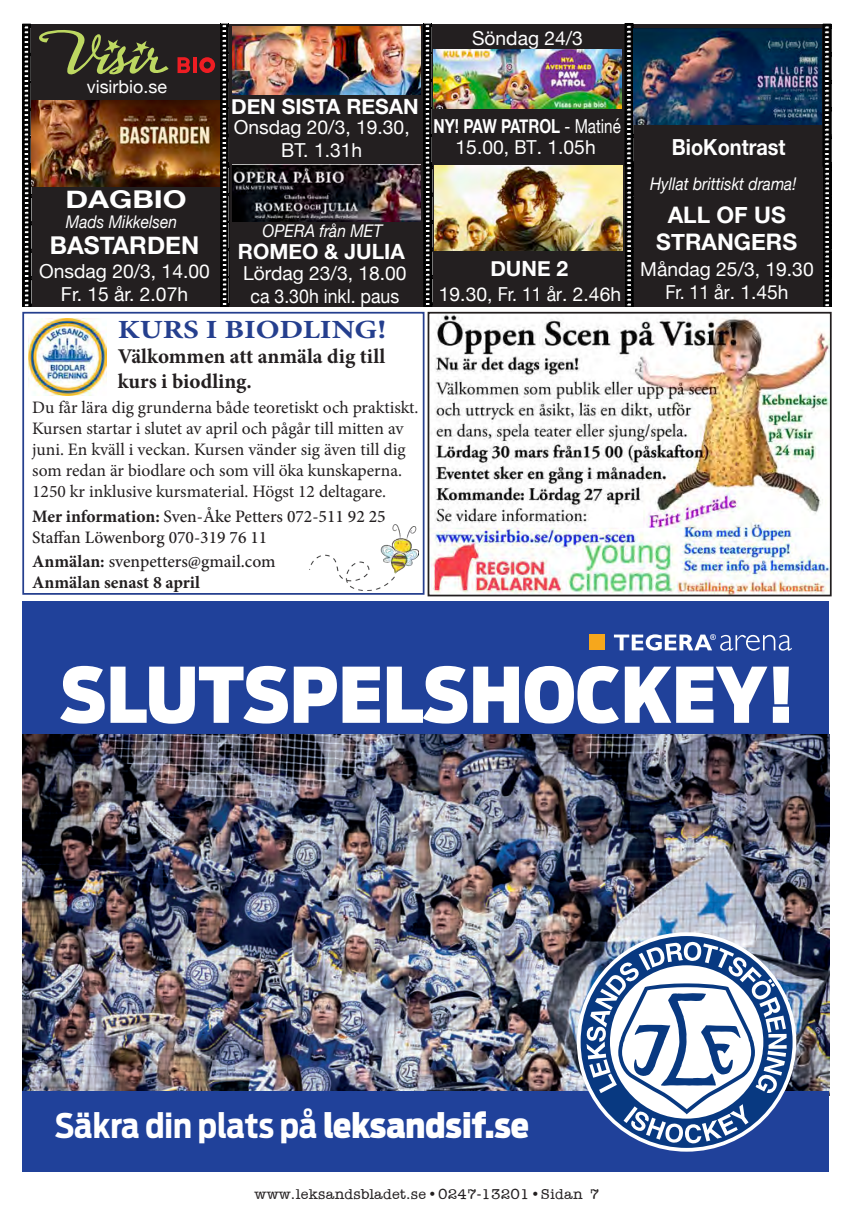
<style>
.page{position:relative;width:854px;height:1216px;background:#fff}
.page>*{position:absolute;margin:0;border:0;box-sizing:border-box;transform-origin:0 0}
.t1{font:900 75.77px "Antenna Cond";color:#fff}
.t2{font:700 33.77px "Antenna Cond";color:#fff}
.t3{font:700 26.25px "Minion Pro";color:#253f8e;scale:1.19 1}
.t4{font:700 24.5px "Helvetica Neue";color:#fff}
.t5{font:700 24.5px "Helvetica Neue";color:#fff;scale:1.25 1}
.t6{font:700 22.75px/27.3px "Helvetica Neue";color:#fff;text-align:center}
.t7{font:700 22.05px "Helvetica Neue";color:#fff;scale:.9 1}
.t8{font:700 21px/25.2px "Minion Pro";color:#231f20}
.t9{font:700 21px "Helvetica Neue";color:#fff}
.t10{font:19.25px/23.1px "Helvetica Neue";color:#fff;text-align:center}
.t11{font:700 19.25px "Helvetica Neue";letter-spacing:-.01em;color:#fff;scale:.79 1}
.t12{font:17.85px "Helvetica Neue";color:#fff}
.t13{font:17.5px/21px "Minion Pro";color:#231f20}
.t14{font:500 17.5px/21px "Minion Pro";color:#231f20}
.t15{font:700 17.5px/21px "Minion Pro";color:#231f20}
.t16{font:italic 17.5px "Helvetica Neue";color:#fff;scale:.89 1}
.t17{font:300 15.75px "American Typewriter";color:#231f20}
.s1{font-weight:700}
.s2{font-weight:500}
.s3{font-weight:400}
.s4{font-weight:900}
.s5{font-family:"Minion Std";font-weight:900}
</style>
<div class="page">
<img style="left:430px;top:315px;width:398px;height:278px">
<div style="left:427px;top:312px;width:404px;height:284px;border:2px solid #231f20"></div>
<div style="left:22px;top:312px;width:402px;height:282px;border:2px solid #253f8e"></div>
<img style="left:28px;top:318px;width:78px;height:77px">
<img style="left:309px;top:524px;width:109px;height:66px">
<div style="left:22px;top:24px;width:809px;height:283px;background:#231f20"></div>
<svg style="left:39px;top:30px;width:130px;height:45px"></svg>
<svg style="left:177px;top:57px;width:14px;height:16px"></svg>
<hr style="left:193px;top:57px;width:4px;height:16px;background:#ee1d23">
<svg style="left:624px;top:24px;width:10px;height:283px;background:#2b2b2b"></svg>
<svg style="left:423px;top:24px;width:10px;height:283px;background:#2e2e2e"></svg>
<svg style="left:199px;top:24px;width:31px;height:283px"></svg>
<svg style="left:822px;top:24px;width:10px;height:283px;background:#2b2b2b"></svg>
<svg style="left:22px;top:24px;width:10px;height:283px;background:#312f2d"></svg>
<img style="left:433px;top:50px;width:188px;height:58px">
<img style="left:32px;top:100px;width:188px;height:86px">
<img style="left:232px;top:26px;width:189px;height:69px">
<img style="left:434px;top:165px;width:188px;height:85px">
<img style="left:633px;top:29px;width:188px;height:95px">
<img style="left:232px;top:165px;width:189px;height:56px">
<div style="left:22px;top:601px;width:806px;height:571px;background:#20419a"></div>
<div style="left:589px;top:634px;width:16px;height:16px;background:#f6a71c"></div>
<svg style="left:613px;top:634px;width:178px;height:16px"></svg>
<img style="left:22px;top:734px;width:806px;height:357px">
<svg style="left:580px;top:936px;width:212px;height:211px"></svg>
<svg style="left:586px;top:941px;width:200px;height:202px;background:#8ba0c2"></svg>
<p class="t12" style="left:87px;top:73px;width:82px">visirbio.se</p>
<p class="t5" style="left:65px;top:180px;width:99px">DAGBIO</p>
<p class="t16" style="left:66px;top:209px;width:126px">Mads Mikkelsen</p>
<p class="t4" style="left:50px;top:226px;width:151px">BASTARDEN</p>
<p class="t10" style="left:39px;top:260px;width:172px">Onsdag 20/3, 14.00<br>Fr. 15 år. 2.07h</p>
<p class="t9" style="left:231px;top:90px;width:189px">DEN SISTA RESAN</p>
<p class="t10" style="left:234px;top:117px;width:177px">Onsdag 20/3, 19.30,<br>BT. 1.31h</p>
<p class="t16" style="left:262px;top:218px;width:136px">OPERA från MET</p>
<p class="t9" style="left:238px;top:235px;width:168px">ROMEO &amp; JULIA</p>
<p class="t10" style="left:243px;top:262px;width:165px">Lördag 23/3, 18.00 ca 3.30h inkl. paus</p>
<p class="t3" style="left:118px;top:311px;width:227px">KURS I BIODLING!</p>
<p class="t8" style="left:118px;top:343px;width:269px">Välkommen att anmäla dig till kurs i biodling.</p>
<p class="t13" style="left:32px;top:397px;width:388px">Du får lära dig grunderna både teoretiskt och praktiskt.<br>Kursen startar i slutet av april och pågår till mitten av juni. En kväll i veckan. Kursen vänder sig även till dig som redan är biodlare och som vill öka kunskaperna.<br>1250 kr inklusive kursmaterial. Högst 12 deltagare.</p>
<p class="t14" style="left:32px;top:506px;width:355px"><span class="s1">Mer information:</span> Sven-Åke Petters 072-511 92 25<br>Staffan Löwenborg 070-319 76 11</p>
<p class="t15" style="left:32px;top:551px;width:245px">Anmälan: <span class="s2">svenpetters@gmail.com<br></span>Anmälan senast 8 april</p>
<p class="t10" style="left:472px;top:27px;width:112px">Söndag 24/3</p>
<p class="t11" style="left:433px;top:111px;width:239px">NY! PAW PATROL <span class="s3">- Matiné</span></p>
<p class="t10" style="left:455px;top:137px;width:142px">15.00, BT. 1.05h</p>
<p class="t7" style="left:671px;top:130px;width:128px">BioKontrast</p>
<p class="t16" style="left:649px;top:171px;width:166px">Hyllat brittiskt drama!</p>
<p class="t9" style="left:490px;top:251px;width:79px">DUNE 2</p>
<p class="t10" style="left:438px;top:283px;width:184px">19.30, Fr. 11 år. 2.46h</p>
<p class="t6" style="left:656px;top:201px;width:142px">ALL OF US<br>STRANGERS</p>
<p class="t10" style="left:640px;top:258px;width:175px">Måndag 25/3, 19.30<br>Fr. 11 år. 1.45h</p>
<p class="t1" style="left:60px;top:650px;width:736px">SLUTSPELSHOCKEY!</p>
<p class="t2" style="left:55px;top:1105px;width:475px">Säkra din plats på <span class="s4">leksandsif.se</span></p>
<p class="t17" style="left:254px;top:1186px;width:346px">www.leksandsbladet.se <span class="s5">•</span> 0247-13201 <span class="s5">•</span> Sidan 7</p>
</div>
